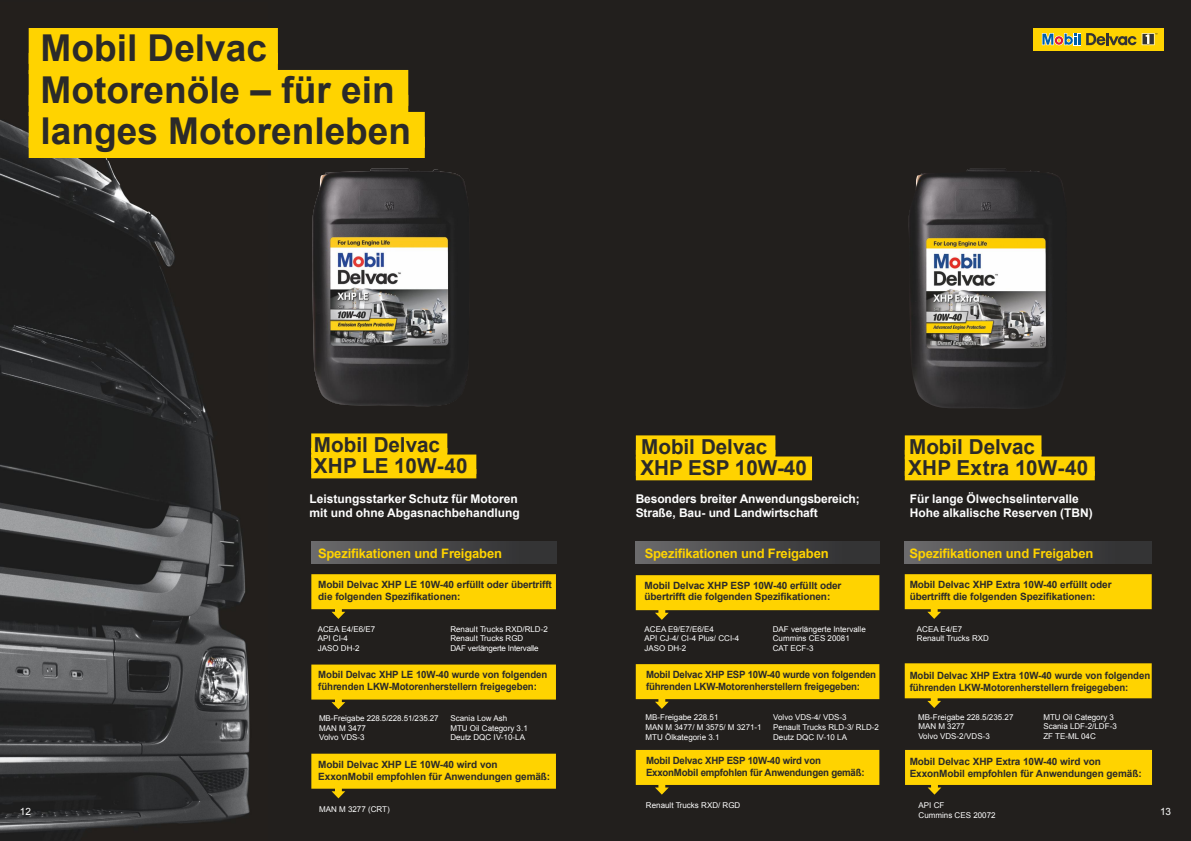
<style>
.page{position:relative;width:1191px;height:841px;background:#fff}
.page>*{position:absolute;margin:0;border:0;box-sizing:border-box;transform-origin:0 0}
.t1{font:700 37px/41.3px "Arial";color:#2b2a29}
.t2{font:700 20.7px/21.1px "Arial";color:#2b2a29}
.t3{font:700 13px "Arial";letter-spacing:-.015em;color:#ffd300}
.t4{font:700 12px/14.5px "Arial";color:#fefefe}
.t5{font:700 10px/12.1px "Arial";letter-spacing:-.01em;color:#2b2a29}
.t6{font:700 10px/12px "Arial";letter-spacing:-.01em;color:#2b2a29;scale:.96 1}
.t7{font:10px "Arial";color:#fefefe}
.t8{font:8px/9.6px "Arial";color:#fefefe}
</style>
<div class="page">
<div style="left:0;top:0;width:1190px;height:841px;background:#221f1d"></div>
<div style="left:1032px;top:28px;width:130px;height:23px;background:#ffd300"></div>
<svg style="left:1041px;top:33px;width:115px;height:12px"></svg>
<img style="left:0;top:28px;width:250px;height:805px">
<div style="left:29px;top:28px;width:249px;height:36px;background:#ffd300"></div>
<div style="left:29px;top:53px;width:249px;height:21px;background:#ffd300"></div>
<div style="left:29px;top:70px;width:379px;height:36px;background:#ffd300"></div>
<div style="left:29px;top:95px;width:379px;height:21px;background:#ffd300"></div>
<div style="left:29px;top:112px;width:395px;height:36px;background:#ffd300"></div>
<div style="left:29px;top:137px;width:395px;height:21px;background:#ffd300"></div>
<img style="left:312px;top:168px;width:155px;height:239px">
<svg style="left:311px;top:574px;width:244px;height:45px"></svg>
<svg style="left:311px;top:665px;width:244px;height:44px"></svg>
<svg style="left:311px;top:754px;width:244px;height:44px"></svg>
<div style="left:311px;top:433px;width:136px;height:20px;background:#ffd300"></div>
<div style="left:311px;top:448px;width:136px;height:9px;background:#ffd300"></div>
<div style="left:311px;top:455px;width:165px;height:19px;background:#ffd300"></div>
<div style="left:311px;top:469px;width:165px;height:9px;background:#ffd300"></div>
<div style="left:635px;top:435px;width:140px;height:20px;background:#ffd300"></div>
<div style="left:635px;top:450px;width:140px;height:9px;background:#ffd300"></div>
<div style="left:635px;top:457px;width:176px;height:19px;background:#ffd300"></div>
<div style="left:635px;top:471px;width:176px;height:9px;background:#ffd300"></div>
<div style="left:904px;top:435px;width:137px;height:20px;background:#ffd300"></div>
<div style="left:904px;top:450px;width:137px;height:9px;background:#ffd300"></div>
<div style="left:904px;top:457px;width:190px;height:19px;background:#ffd300"></div>
<div style="left:904px;top:471px;width:190px;height:9px;background:#ffd300"></div>
<svg style="left:635px;top:664px;width:244px;height:45px"></svg>
<svg style="left:635px;top:575px;width:244px;height:45px"></svg>
<svg style="left:904px;top:574px;width:247px;height:45px"></svg>
<svg style="left:904px;top:663px;width:247px;height:45px"></svg>
<svg style="left:905px;top:750px;width:246px;height:45px"></svg>
<img style="left:908px;top:168px;width:154px;height:241px">
<div style="left:311px;top:542px;width:245px;height:22px;background:linear-gradient(to right,#69686a,#2c2c2e)"></div>
<div style="left:635px;top:542px;width:244px;height:22px;background:linear-gradient(to right,#69696a,#2d2d2e)"></div>
<div style="left:904px;top:542px;width:247px;height:22px;background:linear-gradient(to right,#6a696b,#2c2c2e)"></div>
<svg style="left:635px;top:750px;width:244px;height:45px"></svg>
<h1 class="t1" style="left:41px;top:29px;width:372px">Mobil Delvac<br>Motorenöle – für ein langes Motorenleben</h1>
<p class="t7" style="left:20px;top:808px;width:13px">12</p>
<h2 class="t2" style="left:314px;top:435px;width:155px">Mobil Delvac<br>XHP LE 10W-40</h2>
<h2 class="t2" style="left:640px;top:436px;width:168px">Mobil Delvac<br>XHP ESP 10W-40</h2>
<h2 class="t2" style="left:907px;top:436px;width:181px">Mobil Delvac<br>XHP Extra 10W-40</h2>
<h3 class="t4" style="left:309px;top:491px;width:212px">Leistungsstarker Schutz für Motoren mit und ohne Abgasnachbehandlung</h3>
<h3 class="t4" style="left:635px;top:492px;width:225px">Besonders breiter Anwendungsbereich;<br>Straße, Bau- und Landwirtschaft</h3>
<h3 class="t4" style="left:909px;top:491px;width:185px">Für lange Ölwechselintervalle<br>Hohe alkalische Reserven (TBN)</h3>
<h3 class="t3" style="left:318px;top:545px;width:185px">Spezifikationen und Freigaben</h3>
<h3 class="t3" style="left:644px;top:545px;width:185px">Spezifikationen und Freigaben</h3>
<h3 class="t3" style="left:909px;top:545px;width:185px">Spezifikationen und Freigaben</h3>
<p class="t5" style="left:318px;top:579px;width:235px">Mobil Delvac XHP LE 10W-40 erfüllt oder übertrifft die folgenden Spezifikationen:</p>
<p class="t5" style="left:644px;top:580px;width:198px;line-height:11.6px">Mobil Delvac XHP ESP 10W-40 erfüllt oder übertrifft die folgenden Spezifikationen:</p>
<p class="t5" style="left:909px;top:579px;width:203px">Mobil Delvac XHP Extra 10W-40 erfüllt oder übertrifft die folgenden Spezifikationen:</p>
<p class="t8" style="left:317px;top:625px;width:59px">ACEA E4/E6/E7<br>API CI-4<br>JASO DH-2</p>
<p class="t8" style="left:450px;top:625px;width:99px">Renault Trucks RXD/RLD-2<br>Renault Trucks RGD<br>DAF verlängerte Intervalle</p>
<p class="t8" style="left:644px;top:625px;width:96px">ACEA E9/E7/E6/E4<br>API CJ-4/ CI-4 Plus/ CCI-4<br>JASO DH-2</p>
<p class="t8" style="left:772px;top:625px;width:94px">DAF verlängerte Intervalle<br>Cummins CES 20081<br>CAT ECF-3</p>
<p class="t8" style="left:916px;top:625px;width:74px">ACEA E4/E7<br>Renault Trucks RXD</p>
<p class="t6" style="left:318px;top:669px;width:240px">Mobil Delvac XHP LE 10W-40 wurde von folgenden führenden LKW-Motorenherstellern freigegeben:</p>
<p class="t6" style="left:645px;top:669px;width:241px">Mobil Delvac XHP ESP 10W-40 wurde von folgenden führenden LKW-Motorenherstellern freigegeben:</p>
<p class="t6" style="left:909px;top:670px;width:252px">Mobil Delvac XHP Extra 10W-40 wurde von folgenden führenden LKW-Motorenherstellern freigegeben:</p>
<p class="t8" style="left:319px;top:714px;width:121px">MB-Freigabe 228.5/228.51/235.27<br>MAN M 3477<br>Volvo VDS-3</p>
<p class="t8" style="left:450px;top:714px;width:79px">Scania Low Ash<br>MTU Oil Category 3.1<br>Deutz DQC IV-10-LA</p>
<p class="t8" style="left:645px;top:714px;width:118px">MB-Freigabe 228.51<br>MAN M 3477/ M 3575/ M 3271-1<br>MTU Ölkategorie 3.1</p>
<p class="t8" style="left:773px;top:714px;width:107px">Volvo VDS-4/ VDS-3<br>Penault Trucks RLD-3/ RLD-2<br>Deutz DQC IV-10 LA</p>
<p class="t8" style="left:917px;top:713px;width:97px">MB-Freigabe 228.5/235.27<br>MAN M 3277<br>Volvo VDS-2/VDS-3</p>
<p class="t8" style="left:1042px;top:713px;width:75px">MTU Oil Category 3<br>Scania LDF-2/LDF-3<br>ZF TE-ML 04C</p>
<p class="t5" style="left:318px;top:759px;width:233px">Mobil Delvac XHP LE 10W-40 wird von<br>ExxonMobil empfohlen für Anwendungen gemäß:</p>
<p class="t6" style="left:645px;top:755px;width:229px">Mobil Delvac XHP ESP 10W-40 wird von<br>ExxonMobil empfohlen für Anwendungen gemäß:</p>
<p class="t5" style="left:909px;top:755px;width:233px">Mobil Delvac XHP Extra 10W-40 wird von<br>ExxonMobil empfohlen für Anwendungen gemäß:</p>
<p class="t8" style="left:319px;top:805px;width:72px">MAN M 3277 (CRT)</p>
<p class="t8" style="left:645px;top:801px;width:96px">Renault Trucks RXD/ RGD</p>
<p class="t8" style="left:918px;top:801px;width:78px">API CF<br>Cummins CES 20072</p>
<p class="t7" style="left:1159px;top:808px;width:13px">13</p>
</div>
